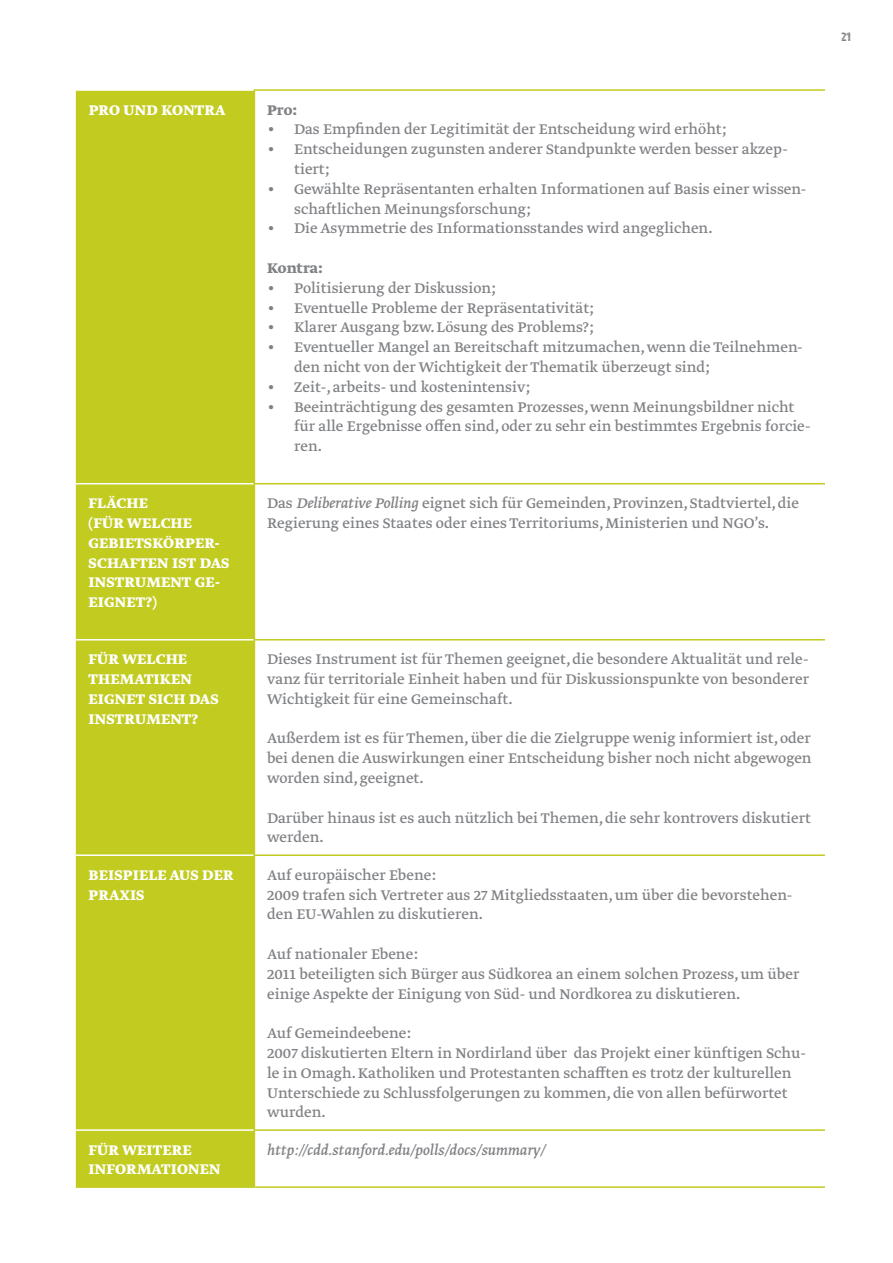
<style>
.page{position:relative;width:893px;height:1263px;background:#fff}
.page>*{position:absolute;margin:0;border:0;box-sizing:border-box;transform-origin:0 0}
.t1{font:16.5px/19.8px "Greta Text";color:#808285}
.t2{font:700 16.5px/19.8px "Greta Text";letter-spacing:.01em;color:#fff}
.t3{font:16.5px "Greta Text Regular Italic Plus";color:#808285}
.t4{font:700 16.5px "Greta Text";color:#808285}
.t5{font:12px "Captureit";color:#808285}
.s1{font-family:"Greta Text Regular Italic Plus"}
</style>
<div class="page">
<div style="left:76px;top:91px;width:178px;height:1095px;background:#c2cb20"></div>
<hr style="left:254px;top:89px;width:571px;height:2px;background:#c2cb20">
<hr style="left:254px;top:91px;width:1px;height:392px;background:#c2cb20">
<hr style="left:76px;top:483px;width:178px;height:1px;background:#fff">
<hr style="left:76px;top:639px;width:178px;height:1px;background:#fff">
<hr style="left:76px;top:854px;width:178px;height:2px;background:#fff">
<hr style="left:76px;top:1129px;width:178px;height:2px;background:#fff">
<hr style="left:254px;top:483px;width:571px;height:1px;background:#c2cb20">
<hr style="left:254px;top:484px;width:1px;height:155px;background:#c2cb20">
<hr style="left:254px;top:639px;width:571px;height:1px;background:#c2cb20">
<hr style="left:254px;top:640px;width:1px;height:214px;background:#c2cb20">
<hr style="left:254px;top:854px;width:571px;height:2px;background:#c2cb20">
<hr style="left:254px;top:856px;width:1px;height:273px;background:#c2cb20">
<hr style="left:254px;top:1129px;width:571px;height:2px;background:#c2cb20">
<hr style="left:254px;top:1131px;width:1px;height:55px;background:#c2cb20">
<hr style="left:76px;top:1186px;width:178px;height:2px;background:#c2cb20">
<hr style="left:254px;top:1186px;width:571px;height:2px;background:#c2cb20">
<p class="t2" style="left:89px;top:100px;width:138px">PRO UND KONTRA</p>
<p class="t4" style="left:267px;top:100px;width:32px">Pro:</p>
<p class="t1" style="left:267px;top:120px;width:461px">• Das Empfinden der Legitimität der Entscheidung wird erhöht;</p>
<p class="t1" style="left:294px;top:140px;width:495px;text-indent:-27px">• Entscheidungen zugunsten anderer Standpunkte werden besser akzep&shy;tiert;</p>
<p class="t1" style="left:294px;top:180px;width:514px;text-indent:-27px">• Gewählte Repräsentanten erhalten Informationen auf Basis einer wissen&shy;schaftlichen Meinungsforschung;</p>
<p class="t1" style="left:267px;top:219px;width:447px">• Die Asymmetrie des Informationsstandes wird angeglichen.</p>
<p class="t4" style="left:267px;top:258px;width:57px">Kontra:</p>
<p class="t1" style="left:267px;top:279px;width:230px">• Politisierung der Diskussion;</p>
<p class="t1" style="left:267px;top:299px;width:328px">• Eventuelle Probleme der Repräsentativität;</p>
<p class="t1" style="left:267px;top:318px;width:328px">• Klarer Ausgang bzw. Lösung des Problems?;</p>
<p class="t1" style="left:294px;top:338px;width:510px;text-indent:-27px">• Eventueller Mangel an Bereitschaft mitzumachen, wenn die Teilnehmen&shy;den nicht von der Wichtigkeit der Thematik überzeugt sind;</p>
<p class="t1" style="left:267px;top:378px;width:264px">• Zeit-, arbeits- und kostenintensiv;</p>
<p class="t1" style="left:294px;top:398px;width:518px;text-indent:-27px">• Beeinträchtigung des gesamten Prozesses, wenn Meinungsbildner nicht für alle Ergebnisse offen sind, oder zu sehr ein bestimmtes Ergebnis forcie&shy;ren.</p>
<p class="t2" style="left:89px;top:494px;width:142px">FLÄCHE<br>(FÜR WELCHE<br>GEBIETSKÖRPER-<br>SCHAFTEN IST DAS<br>INSTRUMENT GE-<br>EIGNET?)</p>
<p class="t1" style="left:267px;top:494px;width:533px">Das <span class="s1">Deliberative Polling</span> eignet sich für Gemeinden, Provinzen, Stadtviertel, die<br>Regierung eines Staates oder eines Territoriums, Ministerien und NGO’s.</p>
<p class="t2" style="left:89px;top:650px;width:132px">FÜR WELCHE<br>THEMATIKEN<br>EIGNET SICH DAS<br>INSTRUMENT?</p>
<p class="t1" style="left:267px;top:650px;width:543px;text-align:justify">Dieses Instrument ist für Themen geeignet, die besondere Aktualität und rele&shy;vanz für territoriale Einheit haben und für Diskussionspunkte von besonderer Wichtigkeit für eine Gemeinschaft.</p>
<p class="t1" style="left:267px;top:729px;width:546px;text-align:justify">Außerdem ist es für Themen, über die die Zielgruppe wenig informiert ist, oder bei denen die Auswirkungen einer Entscheidung bisher noch nicht abgewogen worden sind, geeignet.</p>
<p class="t1" style="left:267px;top:809px;width:545px">Darüber hinaus ist es auch nützlich bei Themen, die sehr kontrovers diskutiert werden.</p>
<p class="t2" style="left:89px;top:866px;width:147px">BEISPIELE AUS DER<br>PRAXIS</p>
<p class="t1" style="left:267px;top:866px;width:526px">Auf europäischer Ebene:<br>2009 trafen sich Vertreter aus 27 Mitgliedsstaaten, um über die bevorstehen&shy;den EU-Wahlen zu diskutieren.</p>
<p class="t1" style="left:267px;top:945px;width:534px">Auf nationaler Ebene:<br>2011 beteiligten sich Bürger aus Südkorea an einem solchen Prozess, um über einige Aspekte der Einigung von Süd- und Nordkorea zu diskutieren.</p>
<p class="t1" style="left:267px;top:1024px;width:540px">Auf Gemeindeebene:<br>2007 diskutierten Eltern in Nordirland über das Projekt einer künftigen Schu&shy;le in Omagh. Katholiken und Protestanten schafften es trotz der kulturellen Unterschiede zu Schlussfolgerungen zu kommen, die von allen befürwortet wurden.</p>
<p class="t2" style="left:89px;top:1140px;width:133px">FÜR WEITERE<br>INFORMATIONEN</p>
<p class="t3" style="left:267px;top:1140px;width:279px">http://cdd.stanford.edu/polls/docs/summary/</p>
<p class="t5" style="left:842px;top:30px;width:10px">21</p>
</div>
